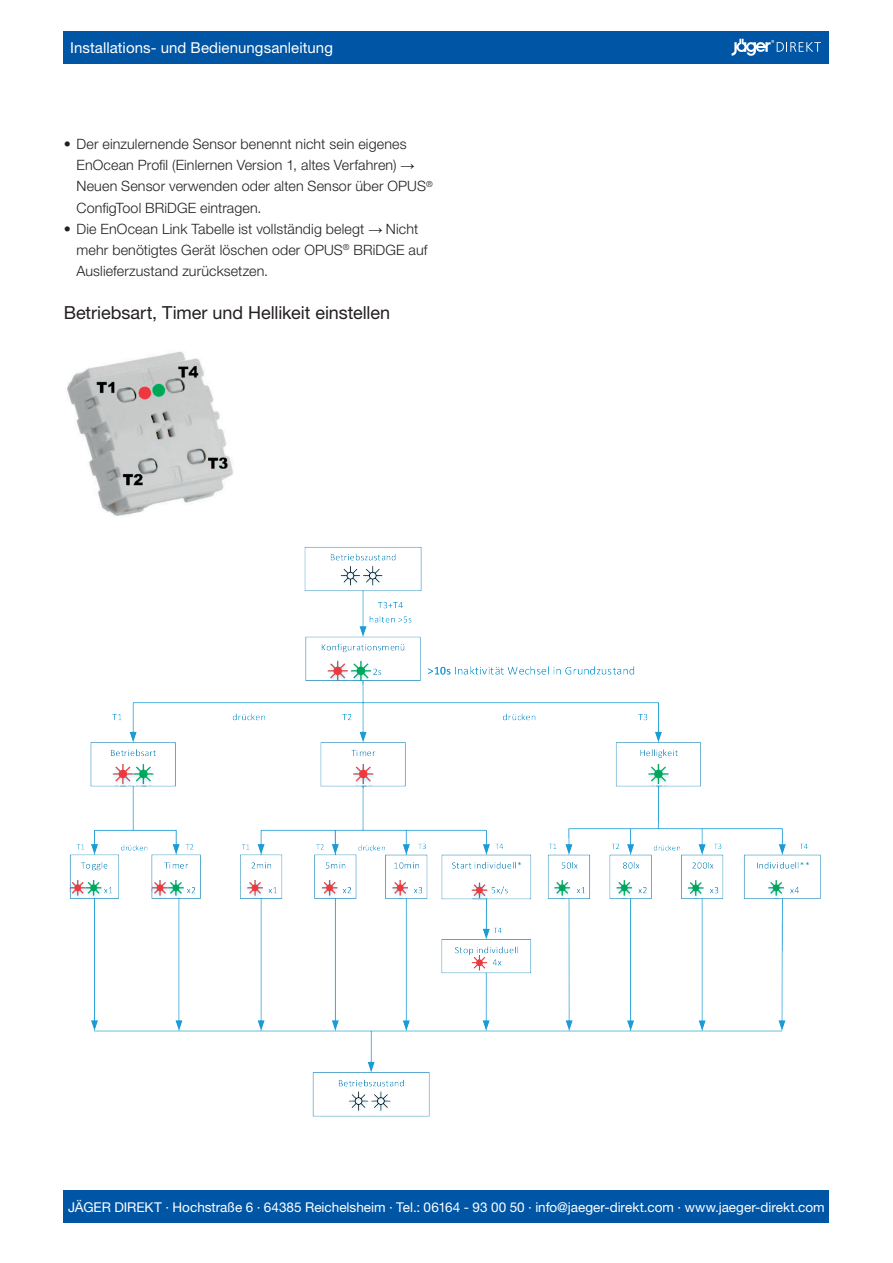
<style>
.page{position:relative;width:893px;height:1263px;background:#fff}
.page>*{position:absolute;margin:0;border:0;box-sizing:border-box;transform-origin:0 0}
.t1{font:18px "Helvetica Neue LT Pro";letter-spacing:-.005em;color:#231f20}
.t2{font:15px "Helvetica Neue LT Pro";letter-spacing:.005em;color:#fff}
.t3{font:300 14.25px/21.3px "Helvetica Neue LT Pro";letter-spacing:.01em;color:#231f20}
.t4{font:13.5px "Helvetica Neue LT Pro";color:#fff}
.s1{font-family:"Arial Narrow";font-weight:400}
</style>
<div class="page">
<div style="left:64px;top:1191px;width:765px;height:32px;background:#0155a5"></div>
<div style="left:64px;top:31px;width:765px;height:33px;background:#0155a5"></div>
<svg style="left:732px;top:39px;width:89px;height:17px"></svg>
<img style="left:67px;top:351px;width:166px;height:165px">
<img style="left:69px;top:547px;width:752px;height:570px">
<p class="t2" style="left:70px;top:38px;width:264px">Installations- und Bedienungsanleitung</p>
<p class="t3" style="left:77px;top:133px;width:358px;text-indent:-13px">• Der einzulernende Sensor benennt nicht sein eigenes EnOcean Profil (Einlernen Version 1, altes Verfahren) <span class="s1">→ </span>Neuen Sensor verwenden oder alten Sensor über OPUS<sup>® </sup>ConfigTool BRiDGE eintragen.</p>
<p class="t3" style="left:77px;top:218px;width:352px;text-indent:-13px">• Die EnOcean Link Tabelle ist vollständig belegt <span class="s1">→</span> Nicht mehr benötigtes Gerät löschen oder OPUS<sup>®</sup> BRiDGE auf<br>Auslieferzustand zurücksetzen.</p>
<p class="t1" style="left:64px;top:301px;width:328px">Betriebsart, Timer und Hellikeit einstellen</p>
<p class="t4" style="left:68px;top:1199px;width:758px">JÄGER DIREKT · Hochstraße 6 · 64385 Reichelsheim · Tel.: 06164 - 93 00 50 · info@jaeger-direkt.com · www.jaeger-direkt.com</p>
</div>
